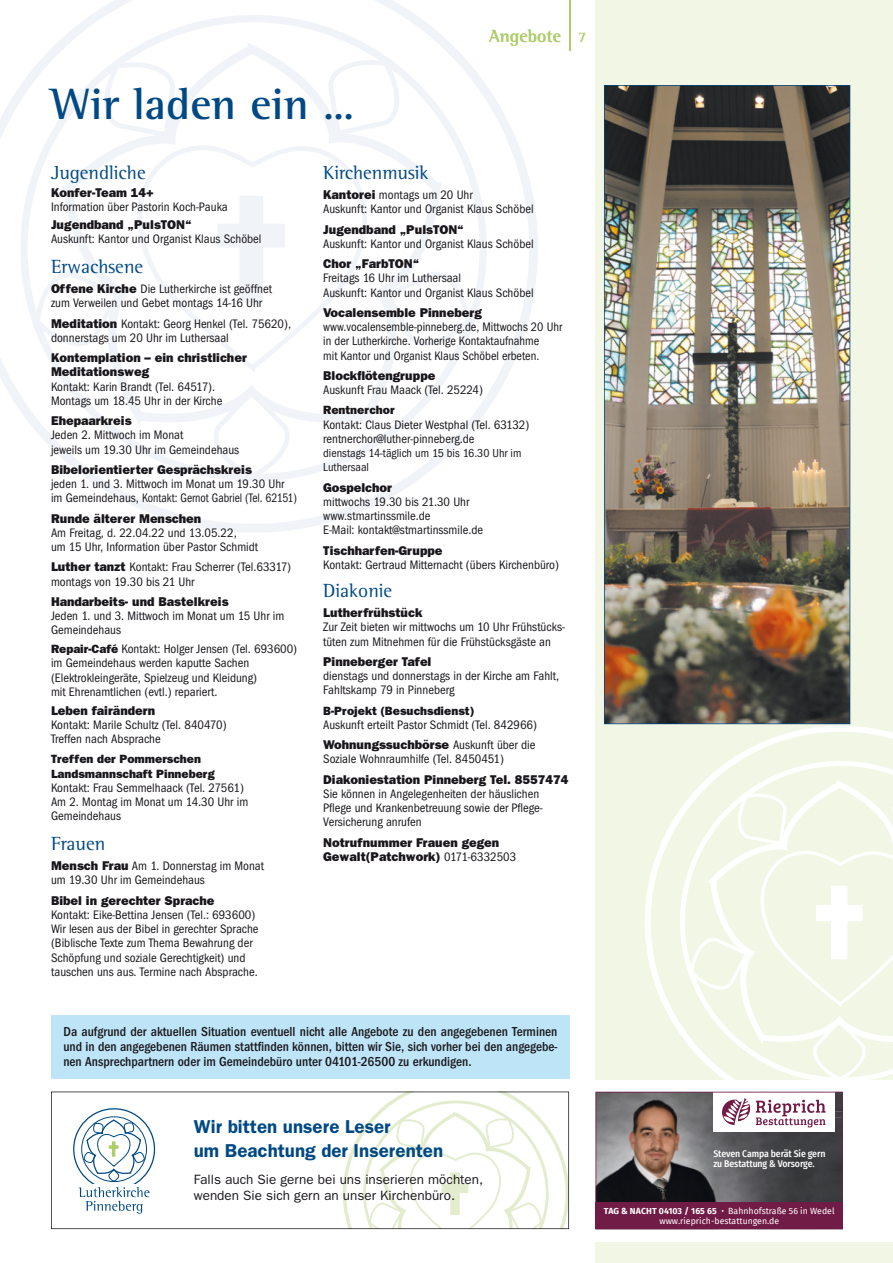
<style>
.page{position:relative;width:893px;height:1263px;background:#fff}
.page>*{position:absolute;margin:0;border:0;box-sizing:border-box;transform-origin:0 0}
.t1{font:700 45px "Rotis Semi Serif";color:#004985}
.t2{font:19.5px "Rotis Semi Serif";color:#004985}
.t3{font:600 18.75px/24px "Franklin Gothic";color:#004985}
.t4{font:700 18px "Rotis Semi Serif";color:#aecd6b}
.t5{font:700 15px "Rotis Semi Serif";color:#aecd6b}
.t6{font:500 condensed 13.5px/15px "Franklin Gothic";color:#1a171c;text-align:justify}
.t7{font:13.5px/16.2px "Franklin Gothic";color:#1a171c}
.t8{font:condensed 12.75px/14.2px "Franklin Gothic";color:#1a171c}
.t9{font:800 12.75px/14.2px "Franklin Gothic";color:#1a171c}
.t10{font:800 12px/14.2px "Franklin Gothic";color:#1a171c}
.t11{font:condensed 12px/14.2px "Franklin Gothic";color:#1a171c}
.t12{font:500 9.75px/10.6px "Fira Sans Condensed";letter-spacing:-.01em;color:#fff}
.t13{font:8.7px/9.8px "Fira Sans";color:#fff;text-align:center}
.s1{font-weight:800;font-stretch:normal}
.s2{font-weight:800;font-stretch:normal;font-size:12px}
.s3{font-weight:400;font-stretch:condensed}
.s4{font-weight:700}
.s5{font-family:"Fira Sans Condensed"}
</style>
<div class="page">
<div style="left:595px;top:0;width:298px;height:1263px;background:#f1f6e5"></div>
<div style="left:0;top:1080px;width:893px;height:162px;background:#fff"></div>
<hr style="left:569px;top:0;width:2px;height:50px;background:#aecd6b">
<svg style="left:51px;top:1091px;width:518px;height:138px"></svg>
<svg style="left:73px;top:1108px;width:82px;height:105px"></svg>
<svg style="left:645px;top:726px;width:248px;height:366px"></svg>
<svg style="left:816px;top:885px;width:46px;height:74px"></svg>
<svg style="left:0;top:0;width:538px;height:532px"></svg>
<svg style="left:217px;top:196px;width:68px;height:107px"></svg>
<div style="left:51px;top:1015px;width:519px;height:63px;background:#bde4f7"></div>
<svg style="left:596px;top:1092px;width:247px;height:137px;background:#755e67"></svg>
<img style="left:604px;top:85px;width:246px;height:639px">
<h1 class="t1" style="left:51px;top:77px;width:305px">Wir laden ein …</h1>
<h3 class="t4" style="left:489px;top:25px;width:74px">Angebote</h3>
<p class="t5" style="left:578px;top:28px;width:10px">7</p>
<h2 class="t2" style="left:51px;top:161px;width:96px">Jugendliche</h2>
<p class="t9" style="left:51px;top:185px;width:104px">Konfer-Team 14+</p>
<p class="t8" style="left:51px;top:200px;width:178px">Information über Pastorin Koch-Pauka</p>
<p class="t9" style="left:51px;top:217px;width:142px">Jugendband „PulsTON“</p>
<p class="t8" style="left:51px;top:232px;width:212px">Auskunft: Kantor und Organist Klaus Schöbel</p>
<h2 class="t2" style="left:51px;top:255px;width:94px">Erwachsene</h2>
<p class="t8" style="left:51px;top:282px;width:222px"><span class="s1">Offene Kirche</span> Die Lutherkirche ist geöffnet zum Verweilen und Gebet montags 14-16 Uhr</p>
<p class="t8" style="left:51px;top:316px;width:242px"><span class="s1">Meditation</span> Kontakt: Georg Henkel (Tel. 75620), donnerstags um 20 Uhr im Luthersaal</p>
<p class="t9" style="left:51px;top:350px;width:197px">Kontemplation – ein christlicher<br>Meditationsweg</p>
<p class="t8" style="left:51px;top:379px;width:173px">Kontakt: Karin Brandt (Tel. 64517).<br>Montags um 18.45 Uhr in der Kirche</p>
<p class="t9" style="left:51px;top:413px;width:82px">Ehepaarkreis</p>
<p class="t8" style="left:51px;top:428px;width:190px">Jeden 2. Mittwoch im Monat<br>jeweils um 19.30 Uhr im Gemeindehaus</p>
<p class="t9" style="left:51px;top:462px;width:202px">Bibelorientierter Gesprächskreis</p>
<p class="t8" style="left:51px;top:477px;width:247px">jeden 1. und 3. Mittwoch im Monat um 19.30 Uhr im Gemeindehaus, Kontakt: Gernot Gabriel (Tel. 62151)</p>
<p class="t9" style="left:51px;top:511px;width:152px">Runde älterer Menschen</p>
<p class="t8" style="left:51px;top:526px;width:209px">Am Freitag, d. 22.04.22 und 13.05.22,<br>um 15 Uhr, Information über Pastor Schmidt</p>
<p class="t8" style="left:51px;top:560px;width:242px"><span class="s1">Luther tanzt</span> Kontakt: Frau Scherrer (Tel.63317) montags von 19.30 bis 21 Uhr</p>
<p class="t9" style="left:51px;top:594px;width:179px">Handarbeits- und Bastelkreis</p>
<p class="t8" style="left:51px;top:609px;width:235px">Jeden 1. und 3. Mittwoch im Monat um 15 Uhr im<br>Gemeindehaus</p>
<p class="t8" style="left:51px;top:642px;width:248px"><span class="s2">Repair-Café</span> Kontakt: Holger Jensen (Tel. 693600) im Gemeindehaus werden kaputte Sachen (Elektrokleingeräte, Spielzeug und Kleidung)<br>mit Ehrenamtlichen (evtl.) repariert.</p>
<p class="t9" style="left:51px;top:703px;width:106px">Leben fairändern</p>
<p class="t8" style="left:51px;top:718px;width:177px">Kontakt: Marile Schultz (Tel. 840470)<br>Treffen nach Absprache</p>
<p class="t10" style="left:51px;top:752px;width:165px">Treffen der Pommerschen<br>Landsmannschaft Pinneberg</p>
<p class="t8" style="left:51px;top:781px;width:199px">Kontakt: Frau Semmelhaack (Tel. 27561)<br>Am 2. Montag im Monat um 14.30 Uhr im<br>Gemeindehaus</p>
<h2 class="t2" style="left:51px;top:832px;width:56px">Frauen</h2>
<p class="t8" style="left:51px;top:859px;width:214px"><span class="s1">Mensch Frau</span> Am 1. Donnerstag im Monat um 19.30 Uhr im Gemeindehaus</p>
<p class="t9" style="left:51px;top:893px;width:165px">Bibel in gerechter Sprache</p>
<p class="t8" style="left:51px;top:907px;width:209px">Kontakt: Eike-Bettina Jensen (Tel.: 693600)<br>Wir lesen aus der Bibel in gerechter Sprache (Biblische Texte zum Thema Bewahrung der Schöpfung und soziale Gerechtigkeit) und tauschen uns aus. Termine nach Absprache.</p>
<h2 class="t2" style="left:323px;top:161px;width:107px">Kirchenmusik</h2>
<p class="t8" style="left:323px;top:188px;width:212px"><span class="s1">Kantorei</span> montags um 20 Uhr<br>Auskunft: Kantor und Organist Klaus Schöbel</p>
<p class="t9" style="left:323px;top:222px;width:142px">Jugendband „PulsTON“</p>
<p class="t8" style="left:323px;top:237px;width:212px">Auskunft: Kantor und Organist Klaus Schöbel</p>
<p class="t9" style="left:323px;top:256px;width:98px">Chor „FarbTON“</p>
<p class="t8" style="left:323px;top:271px;width:212px">Freitags 16 Uhr im Luthersaal<br>Auskunft: Kantor und Organist Klaus Schöbel</p>
<p class="t9" style="left:323px;top:305px;width:160px">Vocalensemble Pinneberg</p>
<p class="t8" style="left:323px;top:320px;width:241px">www.vocalensemble-pinneberg.de, Mittwochs 20 Uhr in der Lutherkirche. Vorherige Kontaktaufnahme<br>mit Kantor und Organist Klaus Schöbel erbeten.</p>
<p class="t9" style="left:323px;top:368px;width:114px">Blockflötengruppe</p>
<p class="t8" style="left:323px;top:383px;width:161px">Auskunft Frau Maack (Tel. 25224)</p>
<p class="t10" style="left:323px;top:403px;width:73px">Rentnerchor</p>
<p class="t8" style="left:323px;top:417px;width:208px">Kontakt: Claus Dieter Westphal (Tel. 63132) rentnerchor@luther-pinneberg.de</p>
<p class="t11" style="left:323px;top:446px;width:200px">dienstags 14-täglich um 15 bis 16.30 Uhr im<br>Luthersaal</p>
<p class="t9" style="left:323px;top:480px;width:70px">Gospelchor</p>
<p class="t8" style="left:323px;top:495px;width:161px">mittwochs 19.30 bis 21.30 Uhr www.stmartinssmile.de<br>E-Mail: kontakt@stmartinssmile.de</p>
<p class="t9" style="left:323px;top:543px;width:121px">Tischharfen-Gruppe</p>
<p class="t8" style="left:323px;top:558px;width:237px">Kontakt: Gertraud Mitternacht (übers Kirchenbüro)</p>
<h2 class="t2" style="left:323px;top:579px;width:71px">Diakonie</h2>
<p class="t9" style="left:323px;top:605px;width:101px">Lutherfrühstück</p>
<p class="t8" style="left:323px;top:620px;width:243px">Zur Zeit bieten wir mittwochs um 10 Uhr Frühstücks&shy;tüten zum Mitnehmen für die Frühstücksgäste an</p>
<p class="t9" style="left:323px;top:654px;width:110px">Pinneberger Tafel</p>
<p class="t8" style="left:323px;top:669px;width:237px">dienstags und donnerstags in der Kirche am Fahlt,<br>Fahltskamp 79 in Pinneberg</p>
<p class="t10" style="left:323px;top:703px;width:153px">B-Projekt (Besuchsdienst)</p>
<p class="t8" style="left:323px;top:715px;width:215px;line-height:20.2px">Auskunft erteilt Pastor Schmidt (Tel. 842966)<br><span class="s1">Wohnungssuchbörse</span> Auskunft über die</p>
<p class="t8" style="left:323px;top:752px;width:182px">Soziale Wohnraumhilfe (Tel. 8450451)</p>
<p class="t9" style="left:323px;top:772px;width:247px">Diakoniestation Pinneberg Tel. 8557474</p>
<p class="t8" style="left:323px;top:787px;width:221px">Sie können in Angelegenheiten der häuslichen<br>Pflege und Krankenbetreuung sowie der Pflege-<br>Versicherung anrufen</p>
<p class="t9" style="left:323px;top:835px;width:195px">Notrufnummer Frauen gegen<br>Gewalt(Patchwork) <span class="s3">0171-6332503</span></p>
<p class="t6" style="left:63px;top:1024px;width:495px">Da aufgrund der aktuellen Situation eventuell nicht alle Angebote zu den angegebenen Terminen und in den angegebenen Räumen stattfinden können, bitten wir Sie, sich vorher bei den angegebe&shy;nen Ansprechpartnern oder im Gemeindebüro unter 04101-26500 zu erkundigen.</p>
<h3 class="t3" style="left:194px;top:1114px;width:251px">Wir bitten unsere Leser<br>um Beachtung der Inserenten</h3>
<p class="t7" style="left:194px;top:1171px;width:291px">Falls auch Sie gerne bei uns inserieren möchten, wenden Sie sich gern an unser Kirchenbüro.</p>
<p class="t12" style="left:713px;top:1147px;width:113px">Steven Campa berät Sie gern zu Bestattung &amp; Vorsorge.</p>
<p class="t13" style="left:604px;top:1206px;width:232px"><span class="s4">TAG &amp; NACHT 04103 / 165 65</span> <span class="s5">•</span> Bahnhofstraße 56 in Wedel www.rieprich-bestattungen.de</p>
</div>
